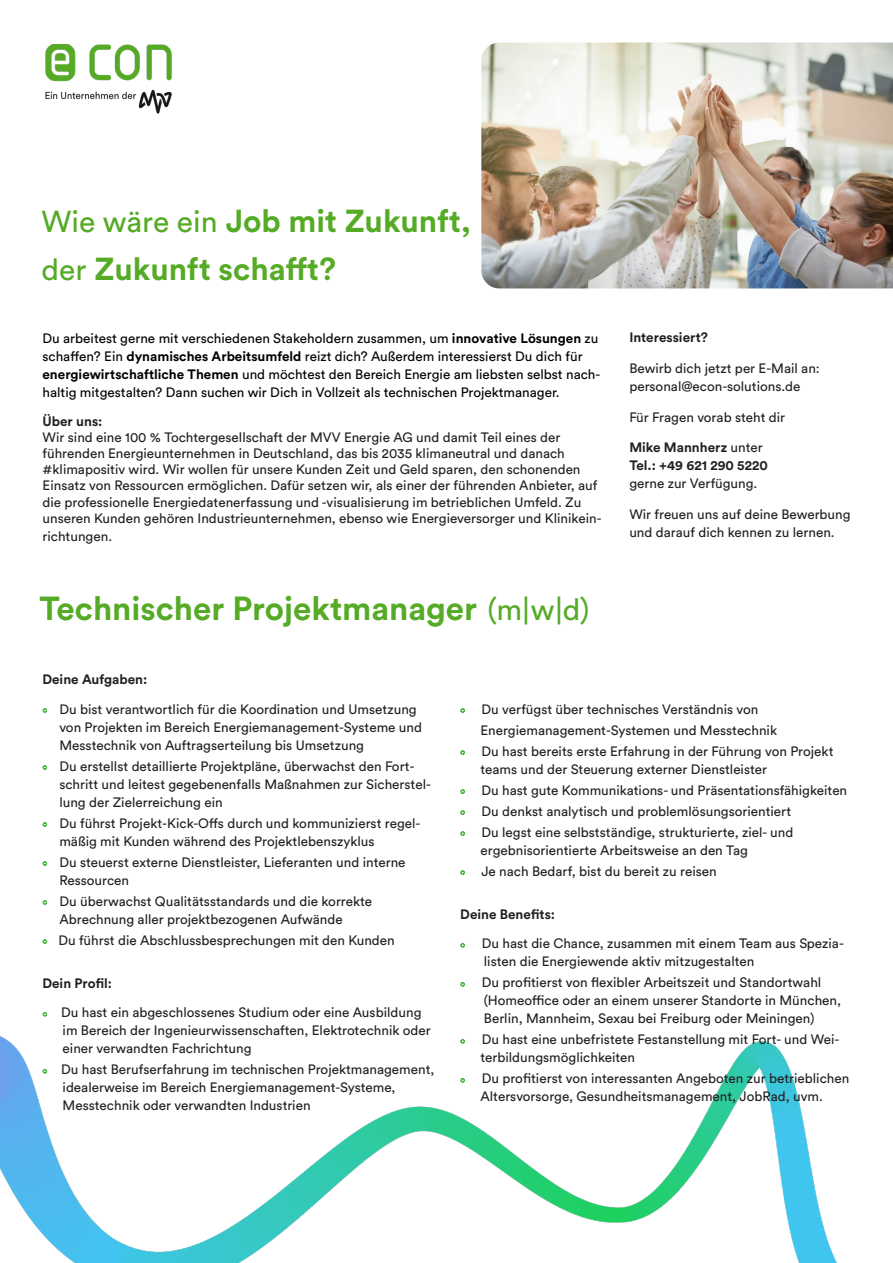
<style>
.page{position:relative;width:893px;height:1263px;background:#fff}
.page>*{position:absolute;margin:0;border:0;box-sizing:border-box;transform-origin:0 0}
.t1{font:700 33px "Circular Pro";color:#55ab26}
.t2{font:700 31.5px "Circular Pro";color:#55ab26}
.Copy_8pt_-_ZA_12pt{font:13.5px/18px "Circular Pro";color:#231f20}
.Bullet_grün_-_Copy_8pt_-_schwarz{font:13.5px/18px "Circular Pro";color:#231f20}
.t3{font:13.5px/18px "Circular Pro";color:#000}
.Copy_8pt_-_ZA_12pt-2{font:700 13.5px "Circular Pro";color:#231f20}
.Copy_10pt_-_ZA_14pt{font:700 13.5px "Circular Pro";color:#231f20}
.s1{font-weight:400;font-size:30px}
.s2{font-weight:700}
.s3{font-weight:400}
.s4{font-family:"Arial";font-weight:900;font-size:8.25px;color:#4cb848}
</style>
<div class="page">
<img style="left:0;top:1036px;width:837px;height:227px">
<img style="left:481px;top:43px;width:412px;height:245px">
<img style="left:45px;top:45px;width:127px;height:68px">
<p class="t2" style="left:41px;top:199px;width:431px"><span class="s1">Wie wäre ein</span> Job mit Zukunft,</p>
<p class="t2" style="left:41px;top:247px;width:296px"><span class="s1">der</span> Zukunft schafft?</p>
<p class="t3" style="left:43px;top:328px;width:559px">Du arbeitest gerne mit verschiedenen Stakeholdern zusammen, um <span class="s2">innovative Lösungen</span> zu schaffen? Ein <span class="s2">dynamisches Arbeitsumfeld</span> reizt dich? Außerdem interessierst Du dich für <span class="s2">energiewirtschaftliche Themen</span> und möchtest den Bereich Energie am liebsten selbst nach&shy;haltig mitgestalten? Dann suchen wir Dich in Vollzeit als technischen Projektmanager.</p>
<p class="Copy_8pt_-_ZA_12pt-2" style="left:43px;top:412px;width:61px">Über uns:</p>
<p class="Copy_8pt_-_ZA_12pt" style="left:43px;top:428px;width:561px;line-height:16.2px">Wir sind eine 100 % Tochtergesellschaft der MVV Energie AG und damit Teil eines der führenden Energieunternehmen in Deutschland, das bis 2035 klimaneutral und danach #klimapositiv wird. Wir wollen für unsere Kunden Zeit und Geld sparen, den schonenden Einsatz von Ressourcen ermöglichen. Dafür setzen wir, als einer der führenden Anbieter, auf die professionelle Energiedatenerfassung und -visualisierung im betrieblichen Umfeld. Zu unseren Kunden gehören Industrieunternehmen, ebenso wie Energieversorger und Klinikein-</p>
<p class="Copy_8pt_-_ZA_12pt" style="left:43px;top:526px;width:71px">richtungen.</p>
<p class="t1" style="left:39px;top:585px;width:552px">Technischer Projektmanager <span class="s1">(m|w|d)</span></p>
<p class="Copy_8pt_-_ZA_12pt-2" style="left:629px;top:328px;width:80px">Interessiert?</p>
<p class="Copy_8pt_-_ZA_12pt" style="left:629px;top:358px;width:192px">Bewirb dich jetzt per E-Mail an:</p>
<p class="Copy_8pt_-_ZA_12pt" style="left:629px;top:376px;width:173px">personal@econ-solutions.de</p>
<p class="Copy_8pt_-_ZA_12pt" style="left:629px;top:407px;width:157px">Für Fragen vorab steht dir</p>
<p class="Copy_8pt_-_ZA_12pt-2" style="left:629px;top:438px;width:135px">Mike Mannherz <span class="s3">unter</span></p>
<p class="Copy_8pt_-_ZA_12pt-2" style="left:629px;top:456px;width:140px">Tel.: +49 621 290 5220</p>
<p class="Copy_8pt_-_ZA_12pt" style="left:629px;top:474px;width:130px">gerne zur Verfügung.</p>
<p class="Copy_8pt_-_ZA_12pt" style="left:629px;top:505px;width:223px">Wir freuen uns auf deine Bewerbung und darauf dich kennen zu lernen.</p>
<p class="Copy_10pt_-_ZA_14pt" style="left:42px;top:670px;width:106px">Deine Aufgaben:</p>
<p class="Bullet_grün_-_Copy_8pt_-_schwarz" style="left:59px;top:699px;width:364px;text-indent:-17px"><span class="s4">○</span> Du bist verantwortlich für die Koordination und Umsetzung von Projekten im Bereich Energiemanagement-Systeme und<br>Messtechnik von Auftragserteilung bis Umsetzung</p>
<p class="Bullet_grün_-_Copy_8pt_-_schwarz" style="left:59px;top:756px;width:373px;text-indent:-17px"><span class="s4">○</span> Du erstellst detaillierte Projektpläne, überwachst den Fort&shy;schritt und leitest gegebenenfalls Maßnahmen zur Sicherstel&shy;lung der Zielerreichung ein</p>
<p class="Bullet_grün_-_Copy_8pt_-_schwarz" style="left:59px;top:813px;width:363px;text-indent:-17px"><span class="s4">○</span> Du führst Projekt-Kick-Offs durch und kommunizierst regel&shy;mäßig mit Kunden während des Projektlebenszyklus</p>
<p class="Bullet_grün_-_Copy_8pt_-_schwarz" style="left:59px;top:852px;width:348px;text-indent:-17px"><span class="s4">○</span> Du steuerst externe Dienstleister, Lieferanten und interne<br>Ressourcen</p>
<p class="Bullet_grün_-_Copy_8pt_-_schwarz" style="left:59px;top:891px;width:314px;text-indent:-17px"><span class="s4">○</span> Du überwachst Qualitätsstandards und die korrekte<br>Abrechnung aller projektbezogenen Aufwände</p>
<p class="Bullet_grün_-_Copy_8pt_-_schwarz" style="left:42px;top:930px;width:354px"><span class="s4">○</span> Du führst die Abschlussbesprechungen mit den Kunden</p>
<p class="Copy_8pt_-_ZA_12pt-2" style="left:42px;top:974px;width:71px">Dein Profil:</p>
<p class="Copy_8pt_-_ZA_12pt" style="left:63px;top:1003px;width:370px;text-indent:-20px"><span class="s4">○</span> Du hast ein abgeschlossenes Studium oder eine Ausbildung im Bereich der Ingenieurwissenschaften, Elektrotechnik oder einer verwandten Fachrichtung</p>
<p class="Bullet_grün_-_Copy_8pt_-_schwarz" style="left:63px;top:1060px;width:373px;text-indent:-20px"><span class="s4">○</span> Du hast Berufserfahrung im technischen Projektmanagement, idealerweise im Bereich Energiemanagement-Systeme,</p>
<p class="Bullet_grün_-_Copy_8pt_-_schwarz" style="left:63px;top:1096px;width:249px">Messtechnik oder verwandten Industrien</p>
<p class="Bullet_grün_-_Copy_8pt_-_schwarz" style="left:480px;top:698px;width:298px;line-height:21px;text-indent:-20px"><span class="s4">○</span> Du verfügst über technisches Verständnis von<br>Energiemanagement-Systemen und Messtechnik</p>
<p class="Bullet_grün_-_Copy_8pt_-_schwarz" style="left:480px;top:741px;width:354px;text-indent:-20px"><span class="s4">○</span> Du hast bereits erste Erfahrung in der Führung von Projekt teams und der Steuerung externer Dienstleister</p>
<p class="Bullet_grün_-_Copy_8pt_-_schwarz" style="left:460px;top:780px;width:388px"><span class="s4">○</span> Du hast gute Kommunikations- und Präsentationsfähigkeiten</p>
<p class="Bullet_grün_-_Copy_8pt_-_schwarz" style="left:460px;top:801px;width:333px"><span class="s4">○</span> Du denkst analytisch und problemlösungsorientiert</p>
<p class="Bullet_grün_-_Copy_8pt_-_schwarz" style="left:480px;top:822px;width:314px;text-indent:-20px"><span class="s4">○</span> Du legst eine selbstständige, strukturierte, ziel- und ergebnisorientierte Arbeitsweise an den Tag</p>
<p class="Bullet_grün_-_Copy_8pt_-_schwarz" style="left:460px;top:861px;width:258px"><span class="s4">○</span> Je nach Bedarf, bist du bereit zu reisen</p>
<p class="Copy_8pt_-_ZA_12pt-2" style="left:460px;top:905px;width:96px">Deine Benefits:</p>
<p class="Copy_8pt_-_ZA_12pt" style="left:484px;top:934px;width:362px;text-indent:-24px"><span class="s4">○</span> Du hast die Chance, zusammen mit einem Team aus Spezia&shy;listen die Energiewende aktiv mitzugestalten</p>
<p class="Copy_8pt_-_ZA_12pt" style="left:484px;top:973px;width:359px;text-indent:-24px"><span class="s4">○</span> Du profitierst von flexibler Arbeitszeit und Standortwahl (Homeoffice oder an einem unserer Standorte in München,<br>Berlin, Mannheim, Sexau bei Freiburg oder Meiningen)</p>
<p class="Copy_8pt_-_ZA_12pt" style="left:480px;top:1030px;width:360px;text-indent:-20px"><span class="s4">○</span> Du hast eine unbefristete Festanstellung mit Fort- und Wei&shy;terbildungsmöglichkeiten</p>
<p class="Copy_8pt_-_ZA_12pt" style="left:460px;top:1069px;width:391px;text-align:center"><span class="s4">○</span> Du profitierst von interessanten Angeboten zur betrieblichen<br>Altersvorsorge, Gesundheitsmanagement, JobRad, uvm.</p>
</div>
